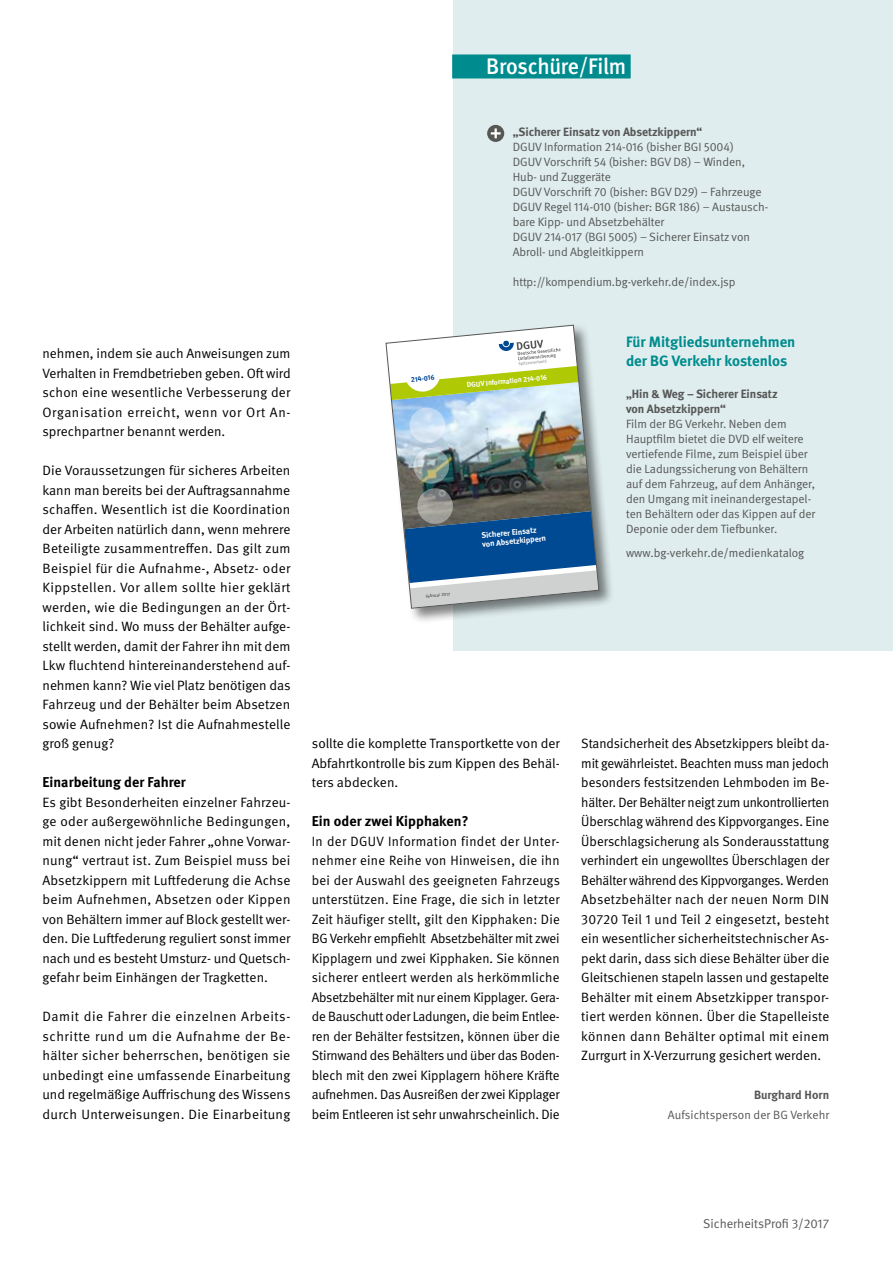
<style>
.page{position:relative;width:893px;height:1263px;background:#fff}
.page>*{position:absolute;margin:0;border:0;box-sizing:border-box;transform-origin:0 0}
.BGV_Rubrik_Head_Hint{font:500 22.5px "DGUV Meta";letter-spacing:-.015em;color:#fff}
.BGV_W-Info{font:700 15px/19.5px "DGUV Meta";color:#008c8e}
.BGV_Fließ_Einleser{font:700 14.25px "DGUV Meta";letter-spacing:.005em;color:#000}
.BGV_Fließ_Einleser-2{font:13.5px/19.5px "DGUV Meta";color:#000;text-align:justify}
.BGV_Fließ{font:13.5px/19.5px "DGUV Meta";letter-spacing:.005em;color:#000;text-align:justify}
.t1{font:12.75px "DGUV Meta";color:#575756}
.BGV_W-Info-2{font:12px/15px "DGUV Meta";letter-spacing:-.005em;color:#575756}
.BGV_Fließ-2{font:12px/19.5px "DGUV Meta";letter-spacing:.005em;color:#575756;text-align:right}
.t2{font:700 8.1px/8.9px "DGUV Meta";color:#fff}
.t3{font:700 7.2px "DGUV Meta";color:#fff}
.t4{font:700 7.2px "DGUV Meta";color:#004993}
.t5{font:500 4.5px "DGUV Meta";color:#565656}
.s1{font-weight:700}
</style>
<div class="page">
<div style="left:453px;top:0;width:440px;height:651px;background:#dfedee"></div>
<div style="left:487px;top:125px;width:17px;height:17px;background:#575756;border-radius:50%"></div>
<svg style="left:491px;top:128px;width:10px;height:10px"></svg>
<div style="left:384px;top:323px;width:231px;height:302px;background:#000;opacity:.5"></div>
<img style="left:386px;top:325px;width:213px;height:284px">
<div style="left:452px;top:54px;width:179px;height:24px;background:#008c8e"></div>
<p class="BGV_Fließ_Einleser-2" style="left:43px;top:344px;width:250px">nehmen, indem sie auch Anweisungen zum Verhalten in Fremdbetrieben geben. Oft wird schon eine wesentliche Verbesserung der Organisation erreicht, wenn vor Ort An&shy;sprechpartner benannt werden.</p>
<p class="BGV_Fließ" style="left:43px;top:461px;width:250px">Die Voraussetzungen für sicheres Arbeiten kann man bereits bei der Auftragsannahme schaffen. Wesentlich ist die Koordination der Arbeiten natürlich dann, wenn mehrere Beteiligte zusammentreffen. Das gilt zum Beispiel für die Aufnahme-, Absetz- oder Kippstellen. Vor allem sollte hier geklärt werden, wie die Bedingungen an der Ört&shy;lichkeit sind. Wo muss der Behälter aufge&shy;stellt werden, damit der Fahrer ihn mit dem Lkw fluchtend hintereinanderstehend auf&shy;nehmen kann? Wie viel Platz benötigen das Fahrzeug und der Behälter beim Absetzen sowie Aufnehmen? Ist die Aufnahmestelle groß genug?</p>
<p class="BGV_Fließ_Einleser" style="left:43px;top:774px;width:145px">Einarbeitung der Fahrer</p>
<p class="BGV_Fließ_Einleser-2" style="left:43px;top:792px;width:250px">Es gibt Besonderheiten einzelner Fahrzeu&shy;ge oder außergewöhnliche Bedingungen, mit denen nicht jeder Fahrer „ohne Vorwar&shy;nung“ vertraut ist. Zum Beispiel muss bei Absetzkippern mit Luftfederung die Achse beim Aufnehmen, Absetzen oder Kippen von Behältern immer auf Block gestellt wer&shy;den. Die Luftfederung reguliert sonst immer nach und es besteht Umsturz- und Quetsch&shy;gefahr beim Einhängen der Tragketten.</p>
<p class="BGV_Fließ" style="left:43px;top:1007px;width:250px">Damit die Fahrer die einzelnen Arbeits&shy;schritte rund um die Aufnahme der Be&shy;hälter sicher beherrschen, benötigen sie unbedingt eine umfassende Einarbeitung und regelmäßige Auffrischung des Wissens durch Unterweisungen. Die Einarbeitung</p>
<p class="BGV_Rubrik_Head_Hint" style="left:486px;top:53px;width:142px">Broschüre/Film</p>
<p class="BGV_W-Info-2" style="left:513px;top:125px;width:223px"><span class="s1">„Sicherer Einsatz von Absetzkippern“<br></span>DGUV Information 214-016 (bisher BGI 5004)</p>
<p class="BGV_W-Info-2" style="left:513px;top:155px;width:234px">DGUV Vorschrift 54 (bisher: BGV D8) – Winden,<br>Hub- und Zuggeräte</p>
<p class="BGV_W-Info-2" style="left:513px;top:185px;width:250px">DGUV Vorschrift 70 (bisher: BGV D29) – Fahrzeuge</p>
<p class="BGV_W-Info-2" style="left:513px;top:200px;width:255px">DGUV Regel 114-010 (bisher: BGR 186) – Austausch-- bare Kipp- und Absetzbehälter</p>
<p class="BGV_W-Info-2" style="left:513px;top:230px;width:239px">DGUV 214-017 (BGI 5005) – Sicherer Einsatz von<br>Abroll- und Abgleitkippern</p>
<p class="BGV_W-Info-2" style="left:513px;top:275px;width:224px">http://kompendium.bg-verkehr.de/index.jsp</p>
<p class="t4" style="left:410px;top:375px;width:25px;rotate:-5deg">214-016</p>
<p class="t3" style="left:467px;top:380px;width:82px;rotate:-5deg">DGUV Information 214-016</p>
<p class="t5" style="left:426px;top:593px;width:26px;rotate:-5deg">Februar 2017</p>
<p class="t2" style="left:481px;top:531px;width:66px;rotate:-5deg">Sicherer Einsatz von Absetzkippern</p>
<p class="BGV_W-Info" style="left:626px;top:332px;width:171px">Für Mitgliedsunternehmen der BG Verkehr kostenlos</p>
<p class="BGV_W-Info-2" style="left:626px;top:387px;width:191px"><span class="s1">„Hin &amp; Weg – Sicherer Einsatz<br>von Absetzkippern“<br></span>Film der BG Verkehr. Neben dem<br>Hauptfilm bietet die DVD elf weitere vertiefende Filme, zum Beispiel über die Ladungssicherung von Behältern auf dem Fahrzeug, auf dem Anhänger, den Umgang mit ineinandergestapel&shy;ten Behältern oder das Kippen auf der<br>Deponie oder dem Tiefbunker.</p>
<p class="BGV_W-Info-2" style="left:626px;top:545px;width:180px">www.bg-verkehr.de/medienkatalog</p>
<p class="BGV_Fließ" style="left:312px;top:734px;width:249px">sollte die komplette Transportkette von der Abfahrtkontrolle bis zum Kippen des Behäl&shy;ters abdecken.</p>
<p class="BGV_Fließ_Einleser" style="left:312px;top:813px;width:158px">Ein oder zwei Kipphaken?</p>
<p class="BGV_Fließ_Einleser-2" style="left:312px;top:831px;width:250px">In der DGUV Information findet der Unter&shy;nehmer eine Reihe von Hinweisen, die ihn bei der Auswahl des geeigneten Fahrzeugs unterstützen. Eine Frage, die sich in letzter Zeit häufiger stellt, gilt den Kipphaken: Die BG Verkehr empfiehlt Absetzbehälter mit zwei Kipplagern und zwei Kipphaken. Sie können sicherer entleert werden als herkömmliche Absetzbehälter mit nur einem Kipplager. Gera&shy;de Bauschutt oder Ladungen, die beim Entlee&shy;ren der Behälter festsitzen, können über die Stirnwand des Behälters und über das Boden&shy;blech mit den zwei Kipplagern höhere Kräfte aufnehmen. Das Ausreißen der zwei Kipplager beim Entleeren ist sehr unwahrscheinlich. Die</p>
<p class="BGV_Fließ_Einleser-2" style="left:581px;top:734px;width:250px">Standsicherheit des Absetzkippers bleibt da&shy;mit gewährleistet. Beachten muss man jedoch besonders festsitzenden Lehmboden im Be&shy;hälter. Der Behälter neigt zum unkontrollierten Überschlag während des Kippvorganges. Eine Überschlagsicherung als Sonderausstattung verhindert ein ungewolltes Überschlagen der Behälter während des Kippvorganges. Werden Absetzbehälter nach der neuen Norm DIN 30720 Teil 1 und Teil 2 eingesetzt, besteht ein wesentlicher sicherheitstechnischer As&shy;pekt darin, dass sich diese Behälter über die Gleitschienen stapeln lassen und gestapelte Behälter mit einem Absetzkipper transpor&shy;tiert werden können. Über die Stapelleiste können dann Behälter optimal mit einem Zurrgurt in X-Verzurrung gesichert werden.</p>
<p class="BGV_Fließ-2" style="left:668px;top:1085px;width:163px"><span class="s1">Burghard Horn<br></span>Aufsichtsperson der BG Verkehr</p>
<p class="t1" style="left:703px;top:1216px;width:127px">SicherheitsProfi 3/2017</p>
</div>
